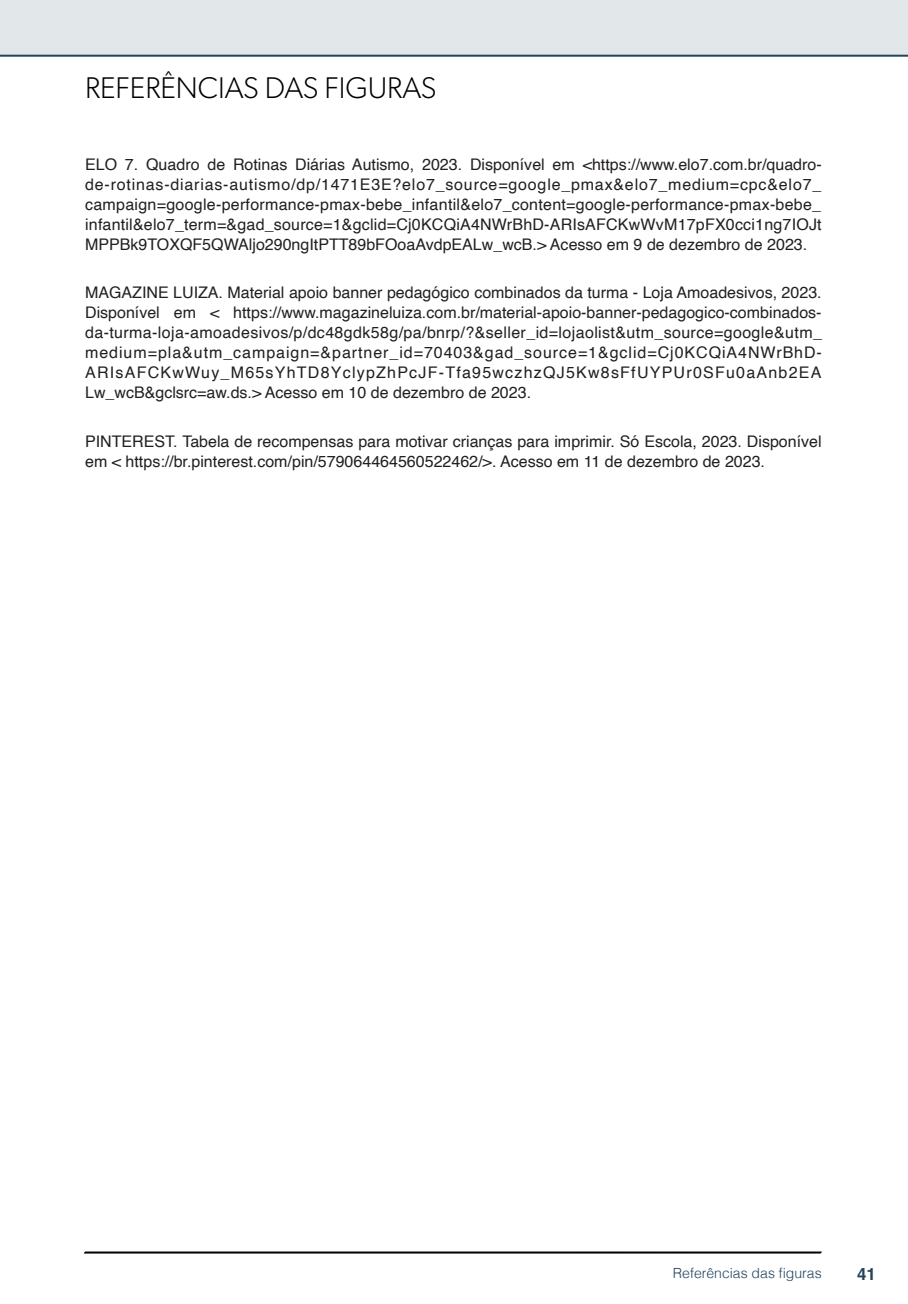
<style>
.page{position:relative;width:908px;height:1304px;background:#fff}
.page>*{position:absolute;margin:0;border:0;box-sizing:border-box;transform-origin:0 0}
.t1{font:300 30px "Gibson";color:#000}
.t2{font:700 16.8px "Helvetica";color:#23445f}
.t3{font:16px/20px "Helvetica";color:#231f20;text-align:justify}
.t4{font:300 14px "Helvetica";color:#23445f}
</style>
<div class="page">
<svg style="left:84px;top:1251px;width:737px;height:3px;background:#515151"></svg>
<div style="left:0;top:0;width:907px;height:57px;background:#e2e7e9"></div>
<h1 class="t1" style="left:85px;top:69px;width:31px">REFER</h1>
<h1 class="t1" style="left:160px;top:69px;width:33px">ÊNCIAS</h1>
<h1 class="t1" style="left:265px;top:69px;width:18px">DAS</h1>
<h1 class="t1" style="left:324px;top:69px;width:58px">FIGURAS</h1>
<p class="t3" style="left:85px;top:155px;width:737px">ELO 7. Quadro de Rotinas Diárias Autismo, 2023. Disponível em &lt;https://www.elo7.com.br/quadro&shy;de-rotinas-diarias-autismo/dp/1471E3E?elo7_source=google_pmax&amp;elo7_medium=cpc&amp;elo7_ campaign=google-performance-pmax-bebe_infantil&amp;elo7_content=google-performance-pmax-bebe_ infantil&amp;elo7_term=&amp;gad_source=1&amp;gclid=Cj0KCQiA4NWrBhD-ARIsAFCKwWvM17pFX0cci1ng7IOJt MPPBk9TOXQF5QWAljo290ngItPTT89bFOoaAvdpEALw_wcB.&gt; Acesso em 9 de dezembro de 2023.</p>
<p class="t3" style="left:85px;top:283px;width:738px">MAGAZINE LUIZA. Material apoio banner pedagógico combinados da turma - Loja Amoadesivos, 2023.<br>Disponível em &lt; https://www.magazineluiza.com.br/material-apoio-banner-pedagogico-combinados&shy;da-turma-loja-amoadesivos/p/dc48gdk58g/pa/bnrp/?&amp;seller_id=lojaolist&amp;utm_source=google&amp;utm_ medium=pla&amp;utm_campaign=&amp;partner_id=70403&amp;gad_source=1&amp;gclid=Cj0KCQiA4NWrBhD-ARIsAFCKwWuy_M65sYhTD8YclypZhPcJF-Tfa95wczhzQJ5Kw8sFfUYPUr0SFu0aAnb2EA Lw_wcB&amp;gclsrc=aw.ds.&gt; Acesso em 10 de dezembro de 2023.</p>
<p class="t3" style="left:85px;top:432px;width:737px">PINTEREST. Tabela de recompensas para motivar crianças para imprimir. Só Escola, 2023. Disponível em &lt; https://br.pinterest.com/pin/579064464560522462/&gt;. Acesso em 11 de dezembro de 2023.</p>
<p class="t4" style="left:672px;top:1261px;width:150px">Referências das figuras</p>
<p class="t2" style="left:856px;top:1264px;width:20px">41</p>
</div>
